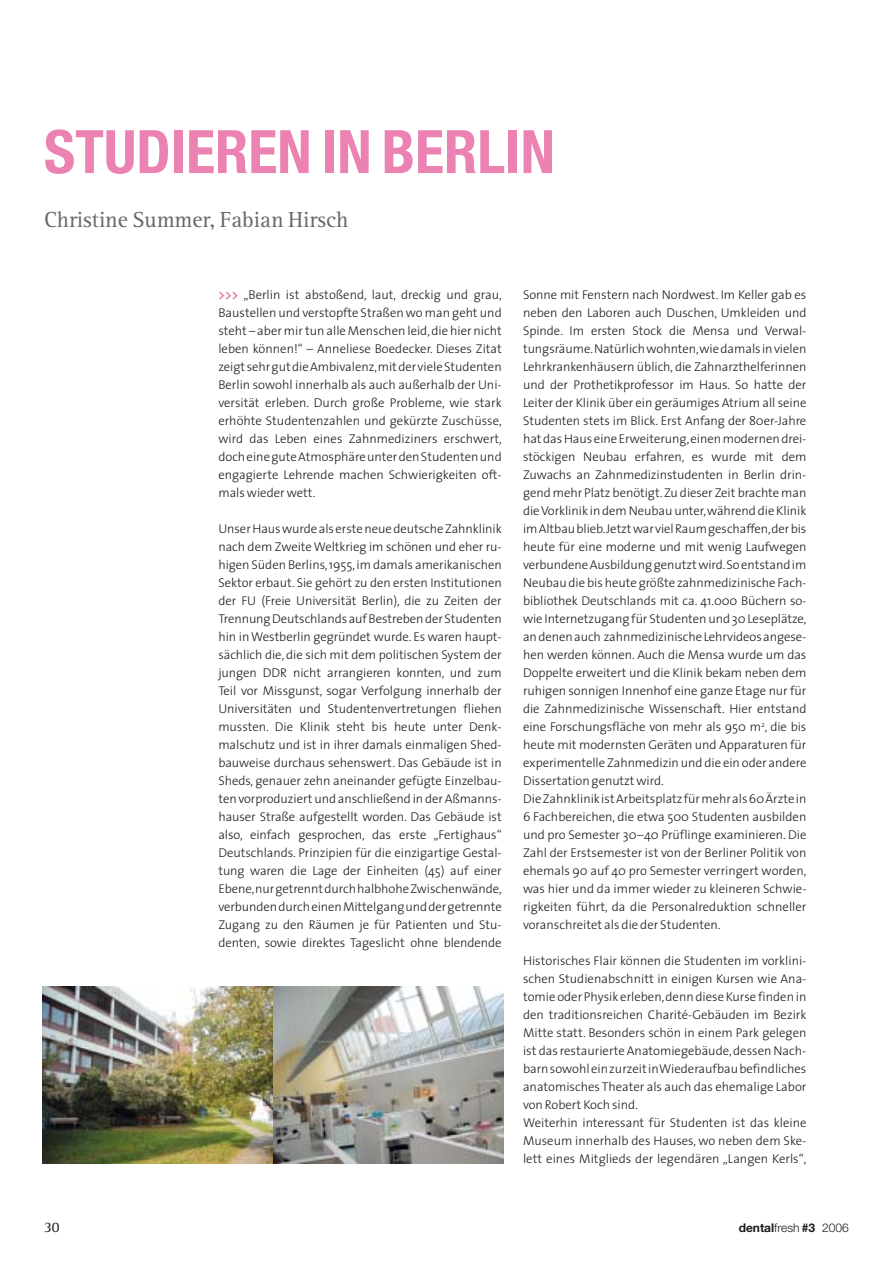
<style>
.page{position:relative;width:893px;height:1263px;background:#fff}
.page>*{position:absolute;margin:0;border:0;box-sizing:border-box;transform-origin:0 0}
.t1{font:700 condensed 60px "Helvetica Neue";color:#eb82b1}
.t2{font:22.5px "Rotis Serif";color:#67666b}
.t3{font:15px "Rotis Serif";color:#1b1c20}
.t4{font:300 12.75px/18px "The Sans";letter-spacing:-.005em;color:#1b1c20;text-align:justify}
.t5{font:300 12px "Helvetica Neue";color:#1b1c20}
.s1{font-weight:700;font-size:13.5px;color:#eb82b1}
.s2{font-weight:700}
</style>
<div class="page">
<img style="left:43px;top:987px;width:229px;height:176px">
<img style="left:274px;top:987px;width:229px;height:176px">
<h1 class="t1" style="left:44px;top:130px;width:512px">STUDIEREN IN BERLIN</h1>
<h2 class="t2" style="left:44px;top:211px;width:306px">Christine Summer, Fabian Hirsch</h2>
<p class="t4" style="left:218px;top:287px;width:285px"><span class="s1">&gt;&gt;&gt;</span> „Berlin ist abstoßend, laut, dreckig und grau, Baustellen und verstopfte Straßen wo man geht und steht – aber mir tun alle Menschen leid,die hier nicht leben können!“ – Anneliese Boedecker. Dieses Zitat zeigtsehr gutdie Ambivalenz,mitder viele Studenten Berlin sowohl innerhalb als auch außerhalb der Uni&shy;versität erleben. Durch große Probleme, wie stark erhöhte Studentenzahlen und gekürzte Zuschüsse, wird das Leben eines Zahnmediziners erschwert, doch eine gute Atmosphäre unter den Studenten und engagierte Lehrende machen Schwierigkeiten oft&shy;mals wieder wett.</p>
<p class="t4" style="left:218px;top:521px;width:285px">Unser Haus wurde als erste neue deutsche Zahnklinik nach dem Zweite Weltkrieg im schönen und eher ru&shy;higen Süden Berlins, 1955, im damals amerikanischen Sektor erbaut. Sie gehört zu den ersten Institutionen der FU (Freie Universität Berlin), die zu Zeiten der Trennung Deutschlands auf Bestreben der Studenten hin in Westberlin gegründet wurde. Es waren haupt&shy;sächlich die, die sich mit dem politischen System der jungen DDR nicht arrangieren konnten, und zum Teil vor Missgunst, sogar Verfolgung innerhalb der Universitäten und Studentenvertretungen fliehen mussten. Die Klinik steht bis heute unter Denk&shy;malschutz und ist in ihrer damals einmaligen Shed&shy;bauweise durchaus sehenswert. Das Gebäude ist in Sheds, genauer zehn aneinander gefügte Einzelbau&shy;ten vorproduziert und anschließend in der Aßmanns&shy;hauser Straße aufgestellt worden. Das Gebäude ist also, einfach gesprochen, das erste „Fertighaus“ Deutschlands. Prinzipien für die einzigartige Gestal&shy;tung waren die Lage der Einheiten (45) auf einer Ebene,nur getrenntdurch halbhohe Zwischenwände, verbunden durch einen Mittelgang und der getrennte Zugang zu den Räumen je für Patienten und Stu&shy;denten, sowie direktes Tageslicht ohne blendende</p>
<p class="t4" style="left:523px;top:287px;width:285px;text-align:left">Sonne mit Fenstern nach Nordwest. Im Keller gab es neben den Laboren auch Duschen, Umkleiden und Spinde. Im ersten Stock die Mensa und Verwal&shy;tungsräume.Natürlich wohnten,wie damals in vielen Lehrkrankenhäusern üblich, die Zahnarzthelferinnen und der Prothetikprofessor im Haus. So hatte der Leiter der Klinik über ein geräumiges Atrium all seine Studenten stets im Blick. Erst Anfang der 80er-Jahre hat das Haus eine Erweiterung,einen modernen drei&shy;stöckigen Neubau erfahren, es wurde mit dem Zuwachs an Zahnmedizinstudenten in Berlin drin&shy;gend mehr Platz benötigt. Zu dieser Zeit brachte man die Vorklinik in dem Neubau unter,während die Klinik im Altbau blieb.Jetzt war viel Raum geschaffen,der bis heute für eine moderne und mit wenig Laufwegen verbundene Ausbildung genutzt wird.So entstand im Neubau die bis heute größte zahnmedizinische Fach&shy;bibliothek Deutschlands mit ca. 41.000 Büchern so&shy;wie Internetzugang für Studenten und 30 Leseplätze, an denen auch zahnmedizinische Lehrvideos angese&shy;hen werden können. Auch die Mensa wurde um das Doppelte erweitert und die Klinik bekam neben dem ruhigen sonnigen Innenhof eine ganze Etage nur für die Zahnmedizinische Wissenschaft. Hier entstand eine Forschungsfläche von mehr als 950 m<sup>2</sup>, die bis heute mit modernsten Geräten und Apparaturen für experimentelle Zahnmedizin und die ein oder andere Dissertation genutzt wird.<br>Die Zahnklinik ist Arbeitsplatz für mehr als 60 Ärzte in 6 Fachbereichen, die etwa 500 Studenten ausbilden und pro Semester 30–40 Prüflinge examinieren. Die Zahl der Erstsemester ist von der Berliner Politik von ehemals 90 auf 40 pro Semester verringert worden, was hier und da immer wieder zu kleineren Schwie&shy;rigkeiten führt, da die Personalreduktion schneller voranschreitet als die der Studenten.</p>
<p class="t4" style="left:523px;top:953px;width:285px;text-align:left">Historisches Flair können die Studenten im vorklini&shy;schen Studienabschnitt in einigen Kursen wie Ana&shy;tomie oder Physik erleben,denn diese Kurse finden in den traditionsreichen Charité-Gebäuden im Bezirk Mitte statt. Besonders schön in einem Park gelegen ist das restaurierte Anatomiegebäude, dessen Nach&shy;barn sowohl ein zurzeitin Wiederaufbau befindliches anatomisches Theater als auch das ehemalige Labor von Robert Koch sind.<br>Weiterhin interessant für Studenten ist das kleine Museum innerhalb des Hauses, wo neben dem Ske&shy;lett eines Mitglieds der legendären „Langen Kerls“,</p>
<p class="t3" style="left:44px;top:1222px;width:17px">30</p>
<p class="t5" style="left:739px;top:1224px;width:112px"><span class="s2">dental</span>fresh <span class="s2">#3</span> 2006</p>
</div>
